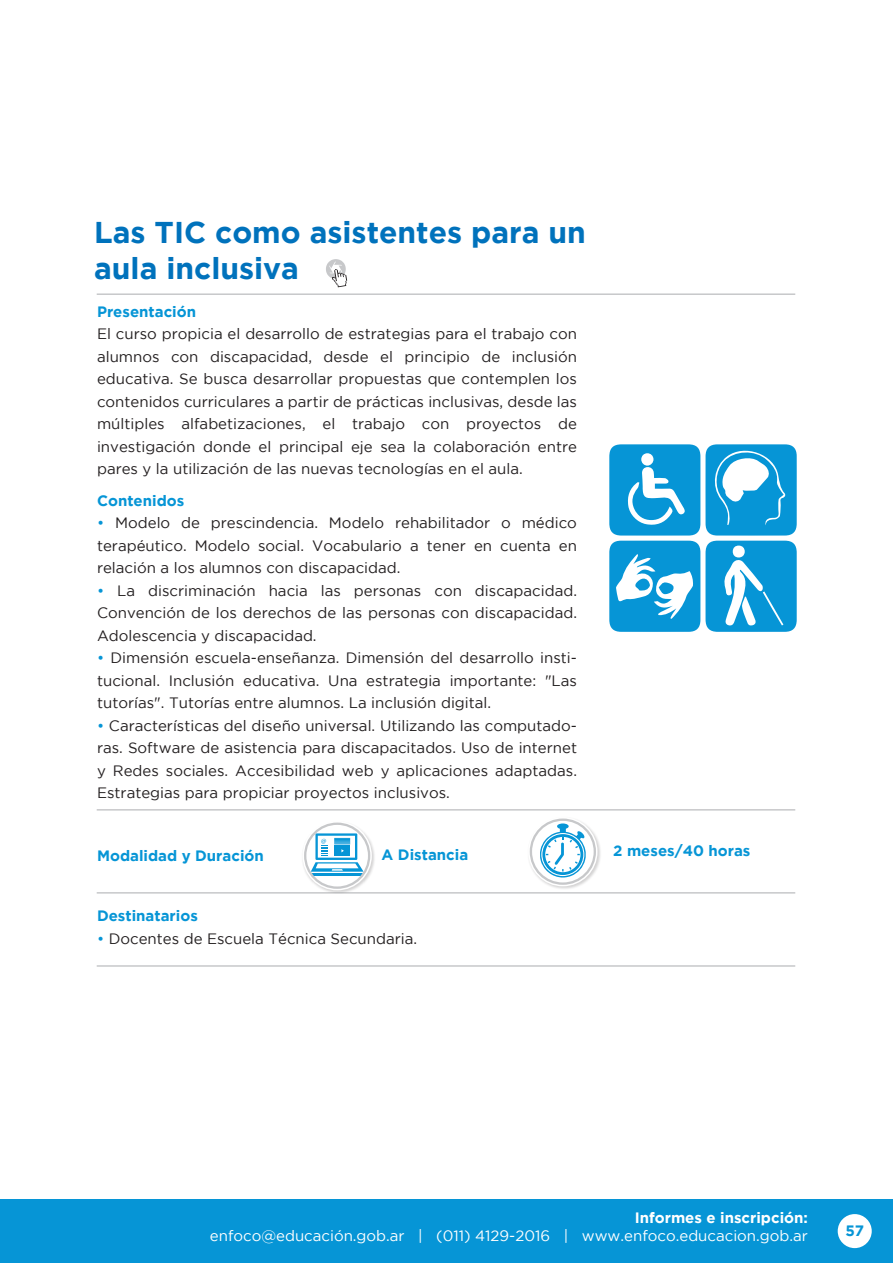
<style>
.page{position:relative;width:893px;height:1263px;background:#fff}
.page>*{position:absolute;margin:0;border:0;box-sizing:border-box;transform-origin:0 0}
.t1{font:700 30px/36px "Gotham";color:#0072bc}
.t2{font:15px/22.5px "Gotham";color:#231f20;text-align:justify}
.t3{font:700 15px "Gotham";color:#0695d6}
.t4{font:15px "Gotham";color:#fff}
.t5{font:700 15px "Gotham";color:#fff}
.t6{font:7.05px "Myriad Pro";color:#0695d6}
.s1{color:#0695d6}
</style>
<div class="page">
<div style="left:0;top:1199px;width:893px;height:64px;background:#0695d6"></div>
<div style="left:838px;top:1214px;width:34px;height:34px;background:#fff;border-radius:50%"></div>
<svg style="left:326px;top:259px;width:21px;height:28px"></svg>
<hr style="left:97px;top:293px;width:698px;height:2px;background:#c7c8ca">
<hr style="left:97px;top:892px;width:698px;height:1px;background:#c7c8ca">
<hr style="left:97px;top:965px;width:698px;height:2px;background:#c7c8ca">
<hr style="left:97px;top:809px;width:698px;height:1px;background:#c7c8ca">
<img style="left:530px;top:821px;width:71px;height:68px">
<div style="left:528px;top:817px;width:69px;height:69px;border:5px solid #fff;border-radius:50%"></div>
<svg style="left:531px;top:820px;width:64px;height:64px"></svg>
<svg style="left:540px;top:823px;width:46px;height:54px"></svg>
<div style="left:530px;top:818px;width:66px;height:67px;border:2px solid #c7c8ca;border-radius:50%"></div>
<img style="left:301px;top:827px;width:75px;height:67px">
<div style="left:302px;top:821px;width:70px;height:69px;border:5px solid #fff;border-radius:50%"></div>
<svg style="left:305px;top:824px;width:64px;height:64px"></svg>
<hr style="left:311px;top:873px;width:53px;height:3px;background:#0695d6">
<svg style="left:311px;top:833px;width:53px;height:39px"></svg>
<div style="left:304px;top:822px;width:66px;height:67px;border:2px solid #c7c8ca;border-radius:50%"></div>
<svg style="left:609px;top:444px;width:188px;height:188px"></svg>
<h1 class="t1" style="left:94px;top:214px;width:493px">Las TIC como asistentes para un aula inclusiva</h1>
<p class="t3" style="left:97px;top:303px;width:101px">Presentación</p>
<p class="t2" style="left:97px;top:322px;width:481px">El curso propicia el desarrollo de estrategias para el trabajo con alumnos con discapacidad, desde el principio de inclusión educativa. Se busca desarrollar propuestas que contemplen los contenidos curriculares a partir de prácticas inclusivas, desde las múltiples alfabetizaciones, el trabajo con proyectos de investigación donde el principal eje sea la colaboración entre pares y la utilización de las nuevas tecnologías en el aula.</p>
<p class="t3" style="left:97px;top:492px;width:89px">Contenidos</p>
<p class="t2" style="left:97px;top:511px;width:482px"><span class="s1">•</span> Modelo de prescindencia. Modelo rehabilitador o médico terapéutico. Modelo social. Vocabulario a tener en cuenta en relación a los alumnos con discapacidad.</p>
<p class="t2" style="left:97px;top:579px;width:481px"><span class="s1">•</span> La discriminación hacia las personas con discapacidad.<br>Convención de los derechos de las personas con discapacidad.<br>Adolescencia y discapacidad.</p>
<p class="t2" style="left:97px;top:646px;width:481px"><span class="s1">•</span> Dimensión escuela-enseñanza. Dimensión del desarrollo insti&shy;tucional. Inclusión educativa. Una estrategia importante: "Las tutorías". Tutorías entre alumnos. La inclusión digital.</p>
<p class="t2" style="left:97px;top:714px;width:481px"><span class="s1">•</span> Características del diseño universal. Utilizando las computado&shy;ras. Software de asistencia para discapacitados. Uso de internet y Redes sociales. Accesibilidad web y aplicaciones adaptadas.<br>Estrategias para propiciar proyectos inclusivos.</p>
<p class="t3" style="left:97px;top:847px;width:168px">Modalidad y Duración</p>
<p class="t6" style="left:321px;top:836px;width:7px">@</p>
<p class="t3" style="left:382px;top:846px;width:88px">A Distancia</p>
<p class="t3" style="left:97px;top:907px;width:102px">Destinatarios</p>
<p class="t2" style="left:97px;top:927px;width:322px"><span class="s1">•</span> Docentes de Escuela Técnica Secundaria.</p>
<p class="t3" style="left:613px;top:842px;width:139px">2 meses/40 horas</p>
<p class="t5" style="left:635px;top:1209px;width:175px">Informes e inscripción:</p>
<p class="t4" style="left:210px;top:1227px;width:600px">enfoco@educación.gob.ar | (011) 4129-2016 | www.enfoco.educacion.gob.ar</p>
<p class="t3" style="left:845px;top:1222px;width:20px">57</p>
</div>
